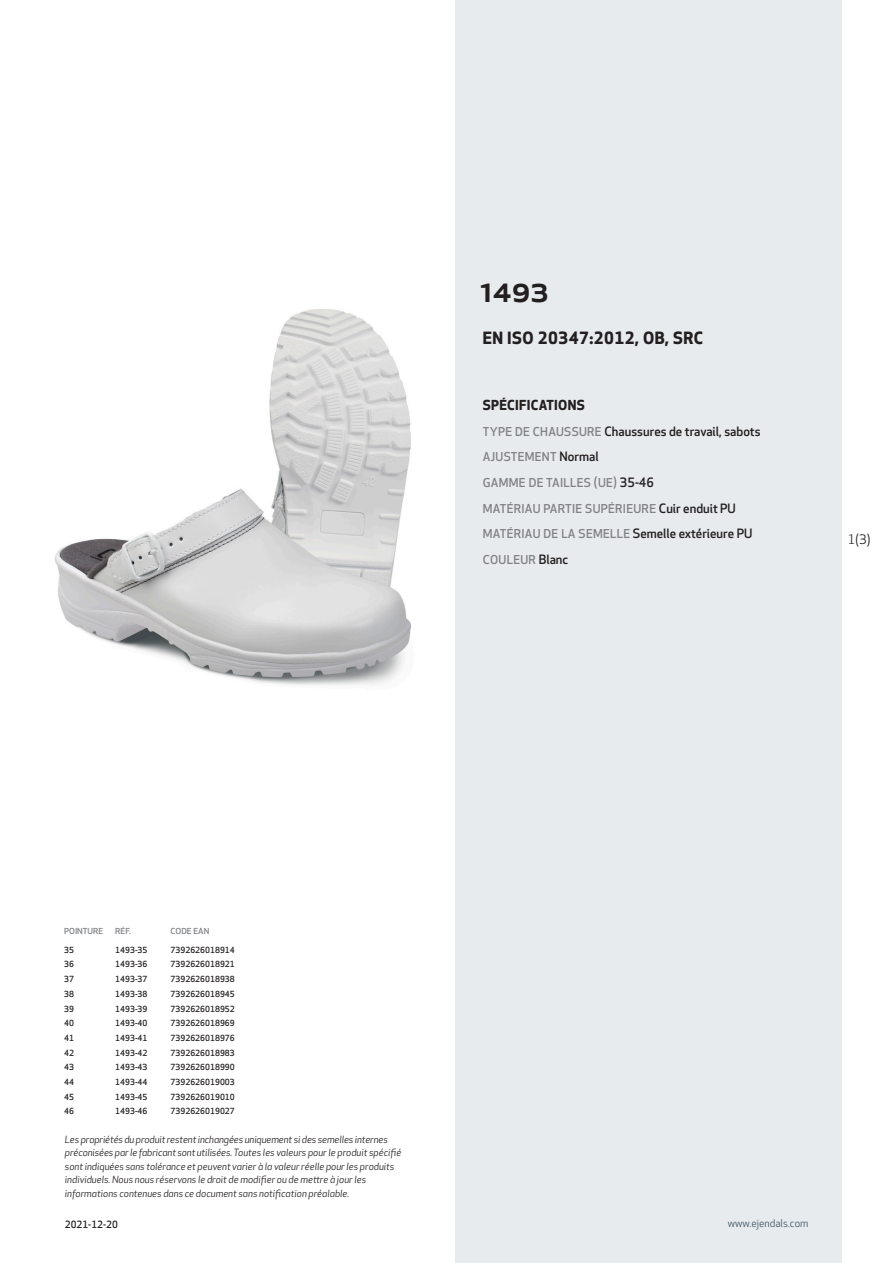
<style>
.page{position:relative;width:893px;height:1263px;background:#fff}
.page>*{position:absolute;margin:0;border:0;box-sizing:border-box;transform-origin:0 0}
.prodname{font:500 36px "Apex New";color:#231f20}
.Funktion_body{font:700 16.5px "Apex New";letter-spacing:.025em;color:#231f20}
.Funktion_body-2{font:700 13.5px "Apex New";letter-spacing:.025em;color:#231f20}
.t1{font:12.75px "Apex New";color:#231f20}
.Funktion_body-3{font:500 12.6px "Apex New";color:#231f20}
.Funktion_body-4{font:500 12px "Apex New";letter-spacing:.025em;color:#808285}
.t2{font:10.5px "Apex New";color:#405968}
.t3{font:italic 9.75px/13.5px "Apex New";color:#231f20}
.t4{font:500 9.75px "Apex New";color:#231f20}
.ArticleTable_body{font:500 8.25px "Apex New";color:#231f20}
.ArticeTable_header{font:500 8.1px "Apex New";color:#808285;scale:1.06 1}
.s1{font-size:12px;color:#808285}
.s2{font-size:12.6px;color:#231f20}
</style>
<div class="page">
<div style="left:455px;top:0;width:387px;height:1263px;background:#e8ebee"></div>
<img style="left:54px;top:309px;width:357px;height:376px">
<p class="prodname" style="left:480px;top:265px;width:70px">1493</p>
<p class="Funktion_body" style="left:483px;top:326px;width:222px">EN ISO 20347:2012, OB, SRC</p>
<p class="Funktion_body-2" style="left:483px;top:395px;width:103px">SPÉCIFICATIONS</p>
<p class="Funktion_body-3" style="left:483px;top:423px;width:279px"><span class="s1">TYPE DE CHAUSSURE</span> Chaussures de travail, sabots</p>
<p class="Funktion_body-4" style="left:483px;top:449px;width:117px">AJUSTEMENT <span class="s2">Normal</span></p>
<p class="Funktion_body-4" style="left:483px;top:475px;width:173px">GAMME DE TAILLES (UE) <span class="s2">35-46</span></p>
<p class="Funktion_body-4" style="left:483px;top:500px;width:255px">MATÉRIAU PARTIE SUPÉRIEURE <span class="s2">Cuir enduit PU</span></p>
<p class="Funktion_body-4" style="left:483px;top:526px;width:271px">MATÉRIAU DE LA SEMELLE <span class="s2">Semelle extérieure PU</span></p>
<p class="Funktion_body-4" style="left:483px;top:551px;width:87px">COULEUR <span class="s2">Blanc</span></p>
<h3 class="t1" style="left:848px;top:531px;width:24px">1(3)</h3>
<p class="ArticeTable_header" style="left:64px;top:925px;width:38px">POINTURE</p>
<p class="ArticeTable_header" style="left:115px;top:925px;width:16px">RÉF.</p>
<p class="ArticeTable_header" style="left:171px;top:925px;width:38px">CODE EAN</p>
<p class="ArticleTable_body" style="left:64px;top:944px;width:11px">35</p>
<p class="ArticleTable_body" style="left:115px;top:944px;width:34px">1493-35</p>
<p class="ArticleTable_body" style="left:171px;top:944px;width:66px">7392626018914</p>
<p class="ArticleTable_body" style="left:64px;top:959px;width:11px">36</p>
<p class="ArticleTable_body" style="left:115px;top:959px;width:34px">1493-36</p>
<p class="ArticleTable_body" style="left:171px;top:959px;width:66px">7392626018921</p>
<p class="ArticleTable_body" style="left:64px;top:973px;width:11px">37</p>
<p class="ArticleTable_body" style="left:115px;top:973px;width:34px">1493-37</p>
<p class="ArticleTable_body" style="left:171px;top:973px;width:66px">7392626018938</p>
<p class="ArticleTable_body" style="left:64px;top:988px;width:11px">38</p>
<p class="ArticleTable_body" style="left:115px;top:988px;width:34px">1493-38</p>
<p class="ArticleTable_body" style="left:171px;top:988px;width:66px">7392626018945</p>
<p class="ArticleTable_body" style="left:64px;top:1003px;width:11px">39</p>
<p class="ArticleTable_body" style="left:115px;top:1003px;width:34px">1493-39</p>
<p class="ArticleTable_body" style="left:171px;top:1003px;width:66px">7392626018952</p>
<p class="ArticleTable_body" style="left:64px;top:1018px;width:11px">40</p>
<p class="ArticleTable_body" style="left:115px;top:1018px;width:34px">1493-40</p>
<p class="ArticleTable_body" style="left:171px;top:1018px;width:66px">7392626018969</p>
<p class="ArticleTable_body" style="left:64px;top:1032px;width:11px">41</p>
<p class="ArticleTable_body" style="left:115px;top:1032px;width:34px">1493-41</p>
<p class="ArticleTable_body" style="left:171px;top:1032px;width:66px">7392626018976</p>
<p class="ArticleTable_body" style="left:64px;top:1047px;width:11px">42</p>
<p class="ArticleTable_body" style="left:115px;top:1047px;width:34px">1493-42</p>
<p class="ArticleTable_body" style="left:171px;top:1047px;width:66px">7392626018983</p>
<p class="ArticleTable_body" style="left:64px;top:1062px;width:11px">43</p>
<p class="ArticleTable_body" style="left:115px;top:1062px;width:34px">1493-43</p>
<p class="ArticleTable_body" style="left:171px;top:1062px;width:66px">7392626018990</p>
<p class="ArticleTable_body" style="left:64px;top:1076px;width:11px">44</p>
<p class="ArticleTable_body" style="left:115px;top:1076px;width:34px">1493-44</p>
<p class="ArticleTable_body" style="left:171px;top:1076px;width:66px">7392626019003</p>
<p class="ArticleTable_body" style="left:64px;top:1091px;width:11px">45</p>
<p class="ArticleTable_body" style="left:115px;top:1091px;width:34px">1493-45</p>
<p class="ArticleTable_body" style="left:171px;top:1091px;width:66px">7392626019010</p>
<p class="ArticleTable_body" style="left:64px;top:1106px;width:11px">46</p>
<p class="ArticleTable_body" style="left:115px;top:1106px;width:34px">1493-46</p>
<p class="ArticleTable_body" style="left:171px;top:1106px;width:66px">7392626019027</p>
<p class="t3" style="left:65px;top:1132px;width:338px">Les propriétés du produit restent inchangées uniquement si des semelles internes préconisées par le fabricant sont utilisées. Toutes les valeurs pour le produit spécifié sont indiquées sans tolérance et peuvent varier à la valeur réelle pour les produits individuels. Nous nous réservons le droit de modifier ou de mettre à jour les informations contenues dans ce document sans notification préalable.</p>
<p class="t4" style="left:65px;top:1218px;width:54px">2021-12-20</p>
<p class="t2" style="left:728px;top:1217px;width:82px">www.ejendals.com</p>
</div>
